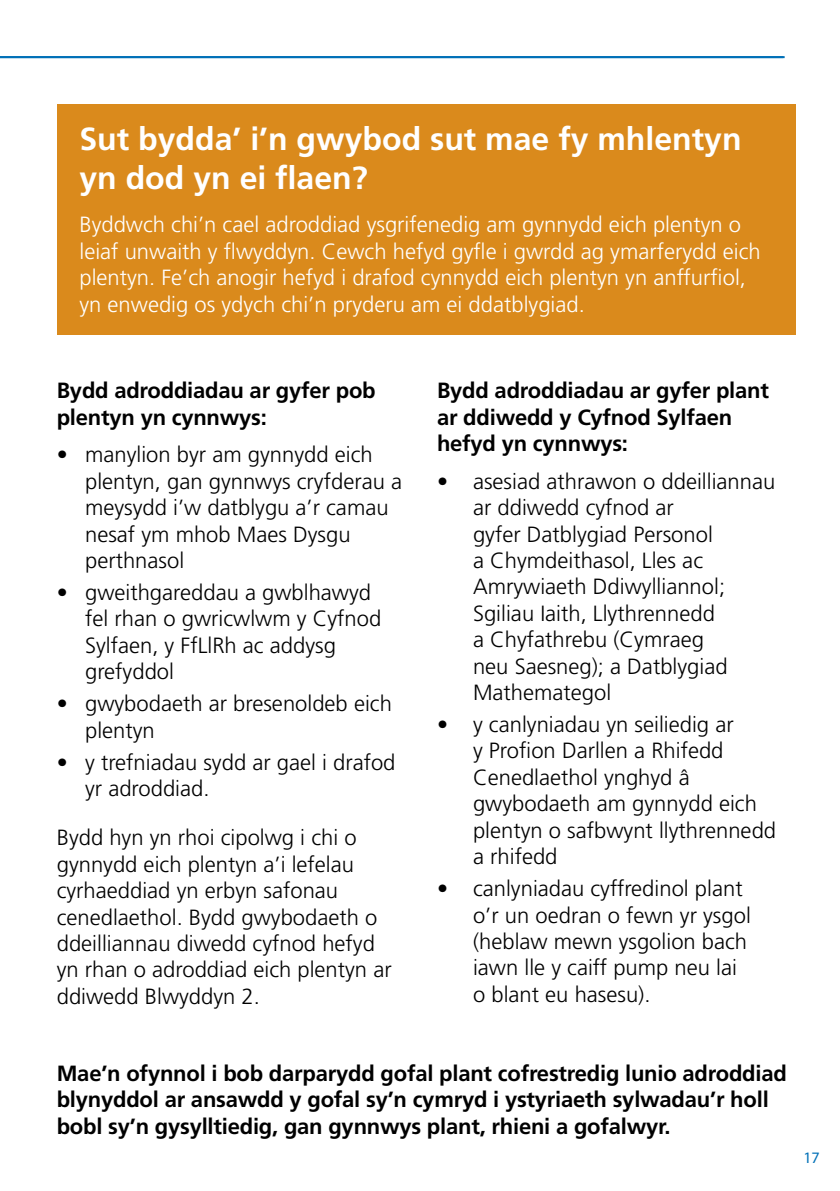
<style>
.page{position:relative;width:840px;height:1191px;background:#fff}
.page>*{position:absolute;margin:0;border:0;box-sizing:border-box;transform-origin:0 0}
.H2_White_16pt{font:700 32px/38.4px "Frutiger LT Std";color:#fff}
.Body_Text{font:300 22px/26.4px "Frutiger LT Std";color:#000}
.Body_Text-2{font:700 22px/26.4px "Frutiger LT Std";letter-spacing:-.01em;color:#000}
.Body_Text_White{font:300 22px/26.4px "Frutiger LT Std";color:#fff}
.t1{font:16px "Myriad Pro";color:#0070b7}
</style>
<div class="page">
<hr style="left:0;top:56px;width:784px;height:2px;background:#0070b7">
<div style="left:57px;top:104px;width:738px;height:230px;background:#da8a1c"></div>
<h2 class="H2_White_16pt" style="left:79px;top:120px;width:663px">Sut bydda’ i’n gwybod sut mae fy mhlentyn yn dod yn ei flaen?</h2>
<p class="Body_Text_White" style="left:79px;top:212px;width:682px">Byddwch chi’n cael adroddiad ysgrifenedig am gynnydd eich plentyn o leiaf unwaith y flwyddyn. Cewch hefyd gyfle i gwrdd ag ymarferydd eich plentyn. Fe’ch anogir hefyd i drafod cynnydd eich plentyn yn anffurfiol, yn enwedig os ydych chi’n pryderu am ei ddatblygiad.</p>
<p class="Body_Text-2" style="left:57px;top:377px;width:320px">Bydd adroddiadau ar gyfer pob plentyn yn cynnwys:</p>
<p class="Body_Text" style="left:85px;top:442px;width:318px;text-indent:-28px">• manylion byr am gynnydd eich plentyn, gan gynnwys cryfderau a meysydd i’w datblygu a’r camau nesaf ym mhob Maes Dysgu perthnasol</p>
<p class="Body_Text" style="left:85px;top:579px;width:297px;text-indent:-28px">• gweithgareddau a gwblhawyd fel rhan o gwricwlwm y Cyfnod<br>Sylfaen, y FfLlRh ac addysg grefyddol</p>
<p class="Body_Text" style="left:85px;top:691px;width:308px;text-indent:-28px">• gwybodaeth ar bresenoldeb eich plentyn</p>
<p class="Body_Text" style="left:85px;top:749px;width:312px;text-indent:-28px">• y trefniadau sydd ar gael i drafod yr adroddiad.</p>
<p class="Body_Text" style="left:57px;top:825px;width:336px">Bydd hyn yn rhoi cipolwg i chi o gynnydd eich plentyn a’i lefelau cyrhaeddiad yn erbyn safonau cenedlaethol. Bydd gwybodaeth o ddeilliannau diwedd cyfnod hefyd yn rhan o adroddiad eich plentyn ar ddiwedd Blwyddyn 2.</p>
<p class="Body_Text-2" style="left:437px;top:377px;width:333px">Bydd adroddiadau ar gyfer plant ar ddiwedd y Cyfnod Sylfaen hefyd yn cynnwys:</p>
<p class="Body_Text" style="left:473px;top:468px;width:303px;text-indent:-36px">• asesiad athrawon o ddeilliannau ar ddiwedd cyfnod ar<br>gyfer Datblygiad Personol<br>a Chymdeithasol, Lles ac<br>Amrywiaeth Ddiwylliannol;<br>Sgiliau Iaith, Llythrennedd<br>a Chyfathrebu (Cymraeg<br>neu Saesneg); a Datblygiad<br>Mathemategol</p>
<p class="Body_Text" style="left:473px;top:711px;width:304px;text-indent:-36px">• y canlyniadau yn seiliedig ar<br>y Profion Darllen a Rhifedd<br>Cenedlaethol ynghyd â gwybodaeth am gynnydd eich plentyn o safbwynt llythrennedd a rhifedd</p>
<p class="Body_Text" style="left:473px;top:875px;width:279px;text-indent:-36px">• canlyniadau cyffredinol plant o’r un oedran o fewn yr ysgol (heblaw mewn ysgolion bach iawn lle y caiff pump neu lai o blant eu hasesu).</p>
<p class="Body_Text-2" style="left:57px;top:1060px;width:731px">Mae’n ofynnol i bob darparydd gofal plant cofrestredig lunio adroddiad blynyddol ar ansawdd y gofal sy’n cymryd i ystyriaeth sylwadau’r holl bobl sy’n gysylltiedig, gan gynnwys plant, rhieni a gofalwyr.</p>
<p class="t1" style="left:803px;top:1148px;width:18px">17</p>
</div>
